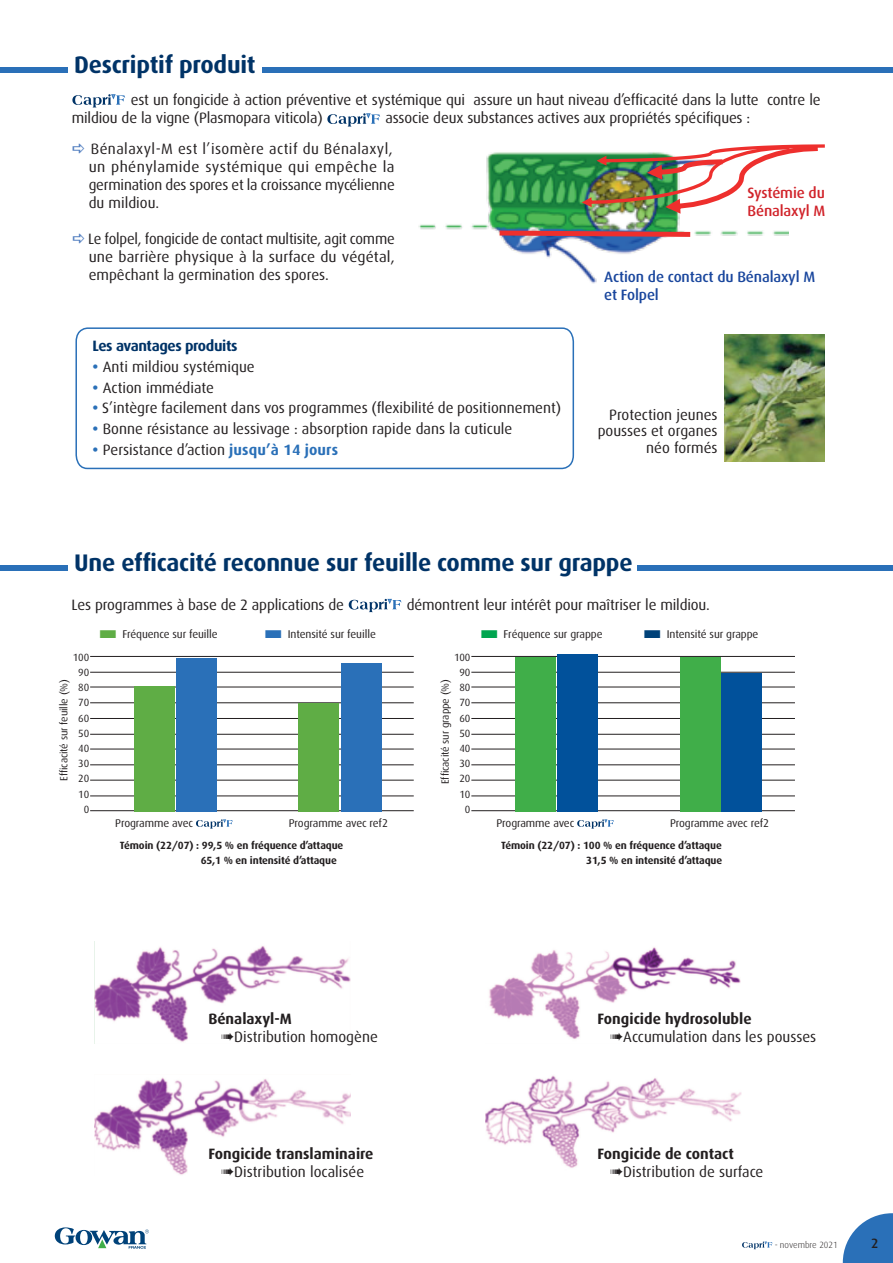
<style>
.page{position:relative;width:893px;height:1263px;background:#fff}
.page>*{position:absolute;margin:0;border:0;box-sizing:border-box;transform-origin:0 0}
.t1{font:700 24px "Dax";letter-spacing:-.01em;color:#003367}
.t2{font:15px/18px "Dax";letter-spacing:-.005em;color:#231f20}
.t3{font:700 15px/18px "Dax";color:#231f20;text-align:center}
.t4{font:500 15px/18px "Dax";letter-spacing:-.01em;color:#19469d}
.t5{font:500 15px/18px "Dax";letter-spacing:-.01em;color:#d1232a}
.t6{font:700 15px "Dax";letter-spacing:-.025em;color:#003367}
.t7{font:500 13.5px "Dax";color:#231f20}
.t8{font:11.25px "Dax";letter-spacing:-.01em;color:#231f20}
.t9{font:700 10.5px/15.8px "Dax";letter-spacing:-.01em;color:#231f20}
.t10{font:10.5px/15.1px "Dax";letter-spacing:-.01em;color:#231f20;text-align:right}
.t11{font:300 9px "Dax";color:#231f20}
.s1{font-weight:700;color:#2a70b8}
.s2{color:#5fad45}
.s3{color:#2a70b8}
.s4{color:#00a54f}
.s5{color:#004279}
.s6{font-weight:700}
.s7{font-weight:400}
</style>
<div class="page">
<svg style="left:742px;top:1241px;width:30px;height:8px"></svg>
<svg style="left:843px;top:1213px;width:50px;height:50px"></svg>
<svg style="left:55px;top:1227px;width:94px;height:22px"></svg>
<div style="left:0;top:67px;width:893px;height:6px;background:#2a70b8"></div>
<div style="left:0;top:565px;width:893px;height:5px;background:#2a70b8"></div>
<svg style="left:72px;top:94px;width:53px;height:13px"></svg>
<svg style="left:327px;top:113px;width:53px;height:14px"></svg>
<svg style="left:349px;top:599px;width:52px;height:13px"></svg>
<div style="left:68px;top:38px;width:193px;height:51px;background:#fff"></div>
<div style="left:68px;top:536px;width:568px;height:51px;background:#fff"></div>
<img style="left:418px;top:152px;width:371px;height:132px">
<svg style="left:495px;top:228px;width:200px;height:11px;background:#9f6a75"></svg>
<img style="left:582px;top:144px;width:243px;height:70px">
<svg style="left:75px;top:327px;width:500px;height:143px"></svg>
<img style="left:724px;top:334px;width:101px;height:127px">
<hr style="left:90px;top:656px;width:324px;height:1px;background:#231f20">
<hr style="left:471px;top:656px;width:324px;height:1px;background:#231f20">
<hr style="left:90px;top:718px;width:324px;height:1px;background:#231f20">
<hr style="left:471px;top:718px;width:324px;height:1px;background:#231f20">
<hr style="left:90px;top:780px;width:324px;height:1px;background:#231f20">
<hr style="left:471px;top:780px;width:324px;height:1px;background:#231f20">
<hr style="left:90px;top:687px;width:324px;height:1px;background:#231f20">
<hr style="left:471px;top:687px;width:324px;height:1px;background:#231f20">
<hr style="left:90px;top:749px;width:324px;height:1px;background:#231f20">
<hr style="left:471px;top:749px;width:324px;height:1px;background:#231f20">
<hr style="left:90px;top:810px;width:324px;height:1px;background:#231f20">
<hr style="left:471px;top:810px;width:324px;height:1px;background:#231f20">
<hr style="left:90px;top:672px;width:324px;height:1px;background:#231f20">
<hr style="left:471px;top:672px;width:324px;height:1px;background:#231f20">
<hr style="left:90px;top:734px;width:324px;height:1px;background:#231f20">
<hr style="left:471px;top:734px;width:324px;height:1px;background:#231f20">
<hr style="left:90px;top:795px;width:324px;height:1px;background:#231f20">
<hr style="left:471px;top:795px;width:324px;height:1px;background:#231f20">
<hr style="left:90px;top:702px;width:324px;height:1px;background:#231f20">
<hr style="left:471px;top:702px;width:324px;height:1px;background:#231f20">
<hr style="left:90px;top:764px;width:324px;height:1px;background:#231f20">
<hr style="left:471px;top:764px;width:324px;height:1px;background:#231f20">
<div style="left:134px;top:686px;width:41px;height:126px;background:#5fad45"></div>
<div style="left:298px;top:703px;width:41px;height:109px;background:#5fad45"></div>
<div style="left:176px;top:658px;width:41px;height:154px;background:#2a70b8"></div>
<div style="left:341px;top:663px;width:40px;height:149px;background:#2a70b8"></div>
<svg style="left:196px;top:819px;width:37px;height:10px"></svg>
<svg style="left:577px;top:819px;width:37px;height:10px"></svg>
<div style="left:557px;top:654px;width:41px;height:158px;background:#01519b"></div>
<div style="left:722px;top:673px;width:40px;height:139px;background:#01519b"></div>
<div style="left:516px;top:657px;width:40px;height:155px;background:#40ae49"></div>
<div style="left:680px;top:657px;width:41px;height:155px;background:#40ae49"></div>
<img style="left:95px;top:946px;width:256px;height:96px">
<img style="left:95px;top:1077px;width:256px;height:98px">
<img style="left:489px;top:947px;width:252px;height:92px">
<img style="left:486px;top:1075px;width:256px;height:93px">
<h1 class="t1" style="left:74px;top:51px;width:183px">Descriptif produit</h1>
<p class="t2" style="left:72px;top:91px;width:750px;text-indent:59px">est un fongicide à action préventive et systémique qui assure un haut niveau d’efficacité dans la lutte contre le mildiou de la vigne (Plasmopara viticola)</p>
<p class="t2" style="left:91px;top:103px;width:661px;line-height:30.8px;text-indent:295px">associe deux substances actives aux propriétés spécifiques :<br>Bénalaxyl-M est l’isomère actif du Bénalaxyl,</p>
<p class="t2" style="left:89px;top:158px;width:308px;text-align:justify">un phénylamide systémique qui empêche la germination des spores et la croissance mycélienne du mildiou.</p>
<p class="t2" style="left:88px;top:230px;width:308px;text-align:justify">Le folpel, fongicide de contact multisite, agit comme une barrière physique à la surface du végétal, empêchant la germination des spores.</p>
<p class="t5" style="left:747px;top:184px;width:79px">Systémie du<br>Bénalaxyl M</p>
<p class="t4" style="left:604px;top:268px;width:212px">Action de contact du Bénalaxyl M et Folpel</p>
<p class="t6" style="left:92px;top:337px;width:147px">Les avantages produits</p>
<p class="t2" style="left:92px;top:358px;width:164px"><span class="s1">•</span> Anti mildiou systémique</p>
<p class="t2" style="left:92px;top:378px;width:123px"><span class="s1">•</span> Action immédiate</p>
<p class="t2" style="left:92px;top:399px;width:470px"><span class="s1">•</span> S’intègre facilement dans vos programmes (flexibilité de positionnement)</p>
<p class="t2" style="left:92px;top:420px;width:421px"><span class="s1">•</span> Bonne résistance au lessivage : absorption rapide dans la cuticule</p>
<p class="t2" style="left:92px;top:441px;width:247px"><span class="s1">•</span> Persistance d’action <span class="s1">jusqu’à 14 jours</span></p>
<p class="t2" style="left:598px;top:406px;width:121px;line-height:16.5px;text-align:right">Protection jeunes pousses et organes néo formés</p>
<h1 class="t1" style="left:74px;top:549px;width:560px">Une efficacité reconnue sur feuille comme sur grappe</h1>
<p class="t2" style="left:72px;top:596px;width:274px">Les programmes à base de 2 applications de</p>
<p class="t2" style="left:407px;top:596px;width:305px">démontrent leur intérêt pour maîtriser le mildiou.</p>
<p class="t8" style="left:99px;top:628px;width:120px"><span class="s2">■</span> Fréquence sur feuille</p>
<p class="t8" style="left:265px;top:628px;width:113px"><span class="s3">■</span> Intensité sur feuille</p>
<p class="t8" style="left:481px;top:628px;width:123px"><span class="s4">■</span> Fréquence sur grappe</p>
<p class="t8" style="left:644px;top:628px;width:116px"><span class="s5">■</span> Intensité sur grappe</p>
<p class="t10" style="left:73px;top:650px;width:18px">100<br>90<br>80<br>70<br>60<br>50<br>40<br>30<br>20<br>10<br>0</p>
<p class="t10" style="left:454px;top:650px;width:18px">100<br>90<br>80<br>70<br>60<br>50<br>40<br>30<br>20<br>10<br>0</p>
<p class="t10" style="left:438px;top:784px;width:107px;rotate:-90deg">Efficacité sur grappe (%)</p>
<p class="t10" style="left:57px;top:781px;width:103px;rotate:-90deg">Efficacité sur feuille (%)</p>
<p class="t8" style="left:289px;top:817px;width:101px">Programme avec ref2</p>
<p class="t8" style="left:670px;top:817px;width:101px">Programme avec ref2</p>
<p class="t8" style="left:115px;top:817px;width:79px">Programme avec</p>
<p class="t8" style="left:496px;top:817px;width:79px">Programme avec</p>
<p class="t9" style="left:201px;top:837px;width:144px;text-indent:-81px">Témoin (22/07) : 99,5 % en fréquence d’attaque<br>65,1 % en intensité d’attaque</p>
<p class="t9" style="left:501px;top:837px;width:223px;text-align:right">Témoin (22/07) : 100 % en fréquence d’attaque<br>31,5 % en intensité d’attaque</p>
<p class="t2" style="left:221px;top:1009px;width:158px;text-indent:-13px"><span class="s6">Bénalaxyl-M </span>➠Distribution homogène</p>
<p class="t2" style="left:610px;top:1009px;width:208px;text-indent:-13px"><span class="s6">Fongicide hydrosoluble </span>➠Accumulation dans les pousses</p>
<p class="t3" style="left:208px;top:1144px;width:167px">Fongicide translaminaire ➠<span class="s7">Distribution localisée</span></p>
<p class="t2" style="left:610px;top:1144px;width:155px;text-indent:-13px"><span class="s6">Fongicide de contact </span>➠Distribution de surface</p>
<p class="t11" style="left:775px;top:1240px;width:64px">- novembre 2021</p>
<p class="t7" style="left:871px;top:1236px;width:9px">2</p>
</div>
